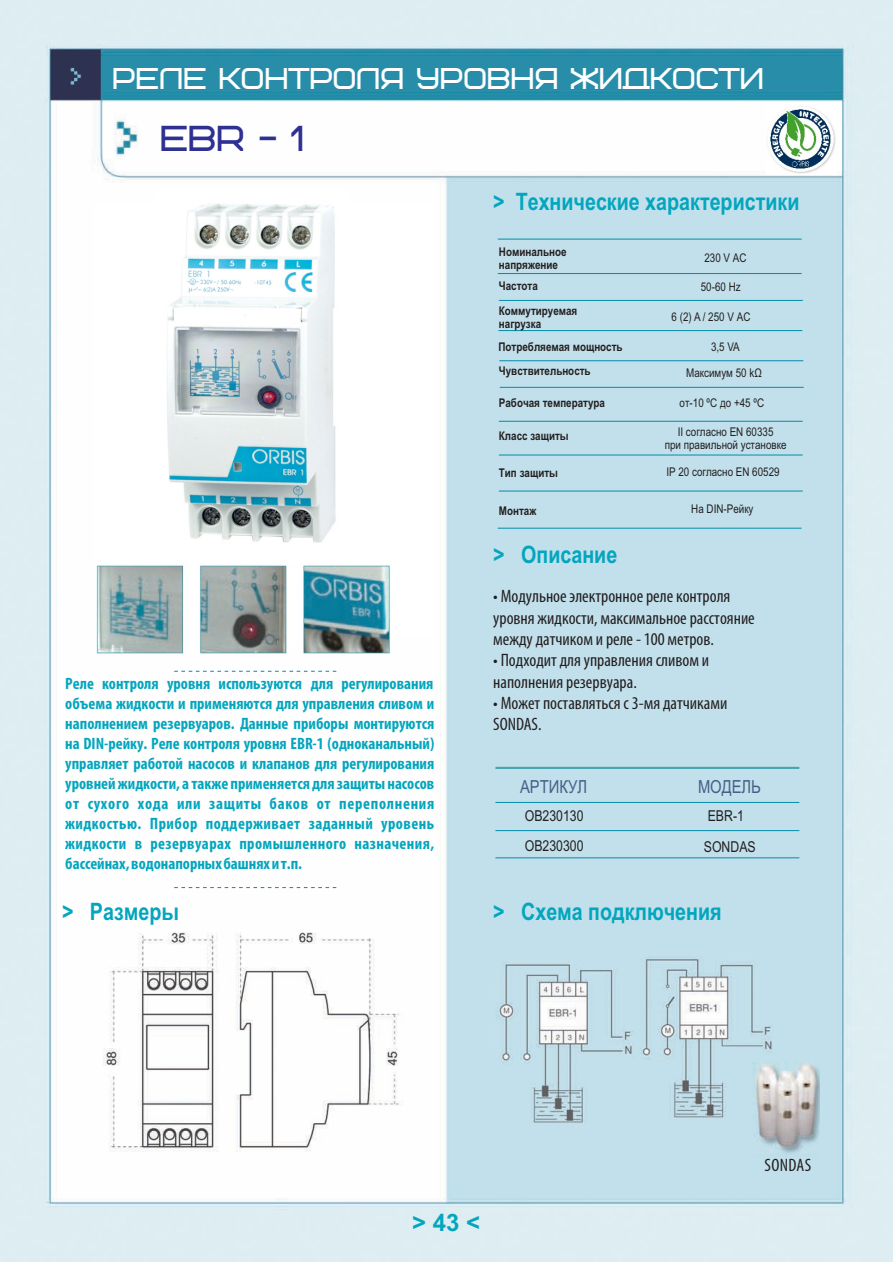
<style>
.page{position:relative;width:893px;height:1262px;background:#fff}
.page>*{position:absolute;margin:0;border:0;box-sizing:border-box;transform-origin:0 0}
.t1{font:36px "Bicubik";color:#2e3092}
.t2{font:30px "Bicubik";color:#fff}
.t3{font:700 24px "Arial Narrow";color:#03a6be}
.t4{font:700 24px "Arial";color:#03a6be}
.t5{font:condensed 18px/21.3px "Myriad Pro";color:#231f20}
.t6{font:18px "Arial Narrow";color:#485e88}
.t7{font:700 condensed 16.5px/20px "Myriad Pro";color:#03a6be;text-align:justify}
.t8{font:15px/30.2px "Arial Narrow";color:#231f20}
.t9{font:700 12px/13.6px "Arial Narrow";color:#231f20}
.t10{font:12px/13.6px "Arial Narrow";color:#231f20;text-align:center}
</style>
<div class="page">
<img style="left:0;top:0;width:893px;height:1262px">
<svg style="left:174px;top:671px;width:165px;height:1px"></svg>
<svg style="left:174px;top:887px;width:165px;height:1px"></svg>
<hr style="left:497px;top:273px;width:304px;height:1px;background:#008da9">
<hr style="left:500px;top:387px;width:303px;height:1px;background:#008da9">
<hr style="left:499px;top:360px;width:304px;height:1px;background:#008da9">
<hr style="left:498px;top:330px;width:304px;height:1px;background:#008da9">
<hr style="left:499px;top:300px;width:303px;height:1px;background:#008da9">
<hr style="left:499px;top:421px;width:303px;height:1px;background:#008da9">
<hr style="left:499px;top:454px;width:303px;height:1px;background:#008da9">
<hr style="left:499px;top:490px;width:303px;height:1px;background:#008da9">
<hr style="left:497px;top:528px;width:304px;height:1px;background:#008da9">
<hr style="left:495px;top:767px;width:304px;height:2px;background:#47a5af">
<hr style="left:495px;top:802px;width:304px;height:1px;background:#008da9">
<hr style="left:495px;top:830px;width:304px;height:1px;background:#008da9">
<hr style="left:497px;top:239px;width:304px;height:1px;background:#008da9">
<hr style="left:495px;top:857px;width:304px;height:1px;background:#008da9">
<img style="left:750px;top:1062px;width:69px;height:94px">
<img style="left:96px;top:564px;width:294px;height:90px">
<img style="left:766px;top:105px;width:70px;height:70px">
<img style="left:156px;top:188px;width:192px;height:369px">
<h2 class="t2" style="left:112px;top:68px;width:653px">РЕЛЕ КОНТРОЛЯ УРОВНЯ жидкости</h2>
<h1 class="t1" style="left:160px;top:125px;width:146px">EBR - 1</h1>
<p class="t7" style="left:65px;top:675px;width:370px">Реле контроля уровня используются для регулирования объема жидкости и применяются для управления сливом и наполнением резервуаров. Данные приборы монтируются на DIN-рейку. Реле контроля уровня EBR-1 (одноканальный) управляет работой насосов и клапанов для регулирования уровней жидкости, а также применяется для защиты насосов от сухого хода или защиты баков от переполнения жидкостью. Прибор поддерживает заданный уровень жидкости в резервуарах промышленного назначения, бассейнах, водонапорных башнях и т.п.</p>
<h3 class="t3" style="left:62px;top:902px;width:118px">&gt; Размеры</h3>
<h3 class="t3" style="left:493px;top:192px;width:308px">&gt; Технические характеристики</h3>
<p class="t9" style="left:499px;top:246px;width:69px">Номинальное напряжение</p>
<p class="t10" style="left:704px;top:252px;width:44px">230 V АС</p>
<p class="t9" style="left:499px;top:280px;width:40px">Частота</p>
<p class="t10" style="left:700px;top:281px;width:41px">50-60 Hz</p>
<p class="t9" style="left:499px;top:305px;width:80px">Коммутируемая нагрузка</p>
<p class="t10" style="left:671px;top:311px;width:80px">6 (2) A / 250 V АС</p>
<p class="t9" style="left:498px;top:341px;width:126px">Потребляемая мощность</p>
<p class="t10" style="left:711px;top:341px;width:30px">3,5 VA</p>
<p class="t9" style="left:499px;top:365px;width:93px">Чувствительность</p>
<p class="t10" style="left:686px;top:367px;width:77px">Mаксимум 50 kΩ</p>
<p class="t9" style="left:499px;top:397px;width:108px">Рабочая температура</p>
<p class="t10" style="left:679px;top:397px;width:86px">от-10 ºC до +45 ºC</p>
<p class="t9" style="left:499px;top:430px;width:71px">Класс защиты</p>
<p class="t9" style="left:499px;top:467px;width:61px">Тип защиты</p>
<p class="t9" style="left:499px;top:505px;width:39px">Монтаж</p>
<p class="t10" style="left:664px;top:426px;width:123px">II согласно EN 60335<br>при правильной установке</p>
<p class="t10" style="left:666px;top:465px;width:115px">IP 20 согласно EN 60529</p>
<p class="t10" style="left:691px;top:503px;width:64px">На DIN-Рейку</p>
<h3 class="t3" style="left:493px;top:546px;width:126px">&gt; Описание</h3>
<p class="t5" style="left:493px;top:587px;width:263px">• Модульное электронное реле контроля уровня жидкости, максимальное расстояние между датчиком и реле - 100 метров.</p>
<p class="t5" style="left:493px;top:651px;width:217px">• Подходит для управления сливом и наполнения резервуара.</p>
<p class="t5" style="left:493px;top:694px;width:236px">• Может поставляться с 3-мя датчиками<br>SONDAS.</p>
<p class="t6" style="left:520px;top:779px;width:68px">АРТИКУЛ</p>
<p class="t8" style="left:525px;top:802px;width:60px">ОВ230130<br>ОВ230300</p>
<p class="t6" style="left:698px;top:779px;width:64px">МОДЕЛЬ</p>
<p class="t8" style="left:707px;top:802px;width:38px">EBR-1</p>
<p class="t8" style="left:703px;top:832px;width:53px">SONDAS</p>
<h3 class="t3" style="left:493px;top:902px;width:230px">&gt; Схема подключения</h3>
<h3 class="t4" style="left:412px;top:1213px;width:70px">&gt; 43 &lt;</h3>
<p class="t5" style="left:764px;top:1156px;width:48px">SONDAS</p>
</div>
